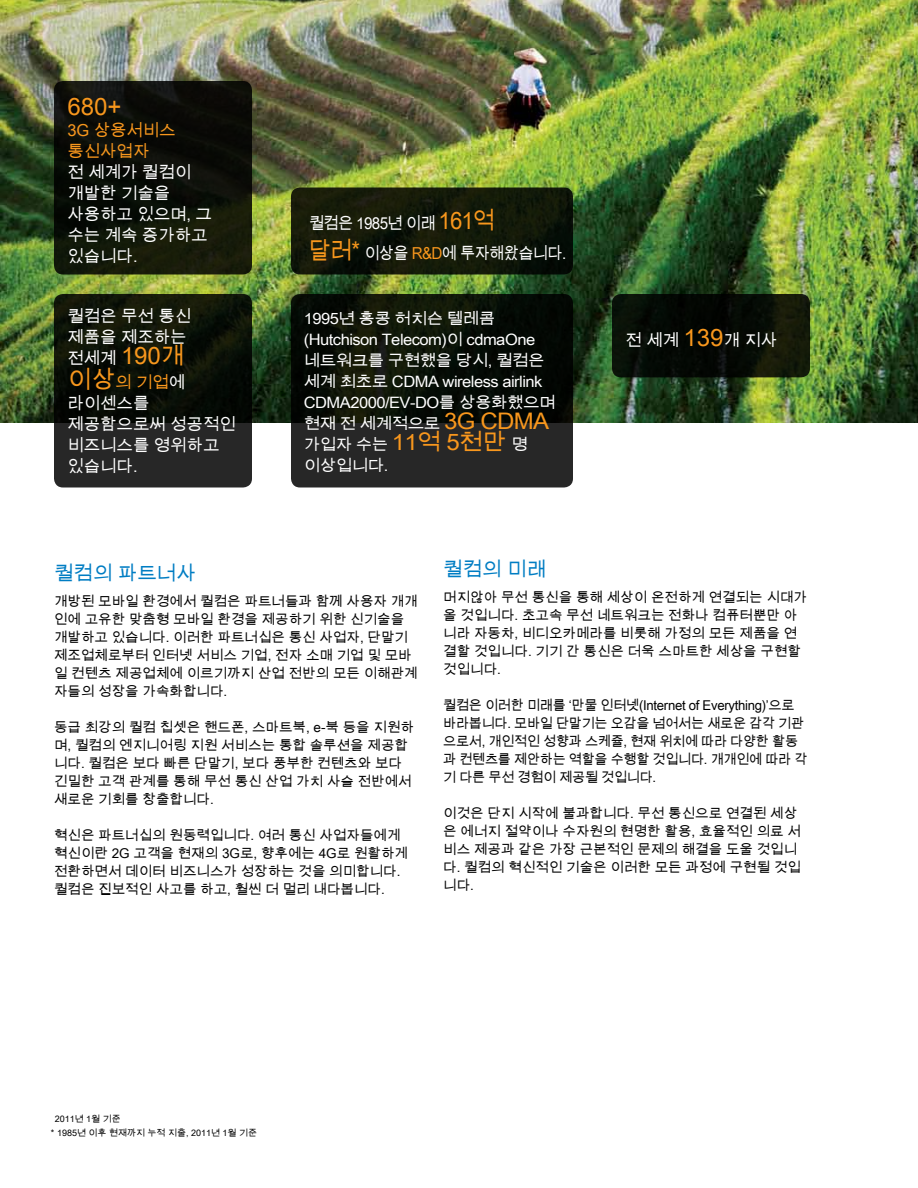
<style>
.page{position:relative;width:918px;height:1188px;background:#fff}
.page>*{position:absolute;margin:0;border:0;box-sizing:border-box;transform-origin:0 0}
.t1{font:24px "Arial Unicode MS";letter-spacing:-.005em;color:#f8971d}
.t2{font:19.5px "Arial Unicode MS";color:#007dc3}
.t3{font:16.5px/21px "Arial Unicode MS";letter-spacing:-.005em;color:#fff}
.t4{font:16.5px/30px "Arial Unicode MS";letter-spacing:-.04em;color:#fff;scale:.92 1}
.t5{font:16.5px/21px "Arial Unicode MS";letter-spacing:-.005em;color:#f8971d}
.t6{font:15.6px/21px "Arial Unicode MS";letter-spacing:-.03em;color:#fff;scale:1.05 1}
.t7{font:13.5px/18px "Arial Unicode MS";color:#000}
.t8{font:13.5px/18px "Arial Unicode MS";letter-spacing:-.02em;color:#000}
.t9{font:9px/13.5px "Arial Unicode MS";color:#000}
.s1{font-size:16.5px;color:#fff}
.s2{font-size:24px;color:#f8971d}
.s3{color:#f8971d}
.s4{font-size:22.8px;color:#f8971d}
</style>
<div class="page">
<img style="left:0;top:0;width:918px;height:423px">
<svg style="left:291px;top:294px;width:282px;height:194px;background:#131711"></svg>
<svg style="left:54px;top:294px;width:198px;height:194px;background:#151811"></svg>
<svg style="left:291px;top:188px;width:282px;height:86px;background:#121808"></svg>
<svg style="left:54px;top:81px;width:198px;height:193px;background:#0e1108"></svg>
<svg style="left:612px;top:294px;width:198px;height:83px;background:#090d05"></svg>
<h1 class="t1" style="left:68px;top:89px;width:56px">680+</h1>
<p class="t5" style="left:68px;top:119px;width:110px">3G 상용서비스 통신사업자</p>
<p class="t3" style="left:68px;top:161px;width:146px">전 세계가 퀄컴이 개발한 기술을 사용하고 있으며, 그 수는 계속 증가하고 있습니다.</p>
<p class="t3" style="left:68px;top:306px;width:125px">퀄컴은 무선 통신 제품을 제조하는</p>
<h1 class="t1" style="left:68px;top:338px;width:119px"><span class="s1">전세계</span> 190개</h1>
<p class="t3" style="left:67px;top:372px;width:170px"><span class="s2">이상</span><span class="s3">의 기업</span>에 라이센스를 제공함으로써 성공적인 비즈니스를 영위하고 있습니다.</p>
<p class="t4" style="left:309px;top:208px;width:281px">퀄컴은 1985년 이래 <span class="s2">161억<br>달러*</span> 이상을 <span class="s3">R&amp;D</span>에 투자해왔습니다.</p>
<p class="t6" style="left:304px;top:307px;width:241px">1995년 홍콩 허치슨 텔레콤 (Hutchison Telecom)이 cdmaOne 네트워크를 구현했을 당시, 퀄컴은 세계 최초로 CDMA wireless airlink<br>CDMA2000/EV-DO를 상용화했으며 현재 전 세계적으로 <span class="s4">3G CDMA </span>가입자 수는 <span class="s4">11억 5천만</span> 명 이상입니다.</p>
<p class="t3" style="left:626px;top:330px;width:153px">전 세계 <span class="s2">139</span>개 지사</p>
<h2 class="t2" style="left:54px;top:559px;width:143px">퀄컴의 파트너사</h2>
<p class="t7" style="left:54px;top:592px;width:365px">개방된 모바일 환경에서 퀄컴은 파트너들과 함께 사용자 개개 인에 고유한 맞춤형 모바일 환경을 제공하기 위한 신기술을 개발하고 있습니다. 이러한 파트너십은 통신 사업자, 단말기 제조업체로부터 인터넷 서비스 기업, 전자 소매 기업 및 모바 일 컨텐츠 제공업체에 이르기까지 산업 전반의 모든 이해관계 자들의 성장을 가속화합니다.</p>
<p class="t7" style="left:54px;top:718px;width:362px">동급 최강의 퀄컴 칩셋은 핸드폰, 스마트북, e-북 등을 지원하 며, 퀄컴의 엔지니어링 지원 서비스는 통합 솔루션을 제공합 니다. 퀄컴은 보다 빠른 단말기, 보다 풍부한 컨텐츠와 보다 긴밀한 고객 관계를 통해 무선 통신 산업 가치 사슬 전반에서 새로운 기회를 창출합니다.</p>
<p class="t7" style="left:54px;top:826px;width:356px">혁신은 파트너십의 원동력입니다. 여러 통신 사업자들에게 혁신이란 2G 고객을 현재의 3G로, 향후에는 4G로 원활하게 전환하면서 데이터 비즈니스가 성장하는 것을 의미합니다. 퀄컴은 진보적인 사고를 하고, 훨씬 더 멀리 내다봅니다.</p>
<h2 class="t2" style="left:443px;top:555px;width:104px">퀄컴의 미래</h2>
<p class="t7" style="left:443px;top:588px;width:365px">머지않아 무선 통신을 통해 세상이 온전하게 연결되는 시대가 올 것입니다. 초고속 무선 네트워크는 전화나 컴퓨터뿐만 아 니라 자동차, 비디오카메라를 비롯해 가정의 모든 제품을 연 결할 것입니다. 기기 간 통신은 더욱 스마트한 세상을 구현할 것입니다.</p>
<p class="t8" style="left:443px;top:696px;width:366px">퀄컴은 이러한 미래를 ‘만물 인터넷(Internet of Everything)’으로 바라봅니다. 모바일 단말기는 오감을 넘어서는 새로운 감각 기관 으로서, 개인적인 성향과 스케쥴, 현재 위치에 따라 다양한 활동 과 컨텐츠를 제안하는 역할을 수행할 것입니다. 개개인에 따라 각 기 다른 무선 경험이 제공될 것입니다.</p>
<p class="t7" style="left:443px;top:804px;width:359px">이것은 단지 시작에 불과합니다. 무선 통신으로 연결된 세상 은 에너지 절약이나 수자원의 현명한 활용, 효율적인 의료 서 비스 제공과 같은 가장 근본적인 문제의 해결을 도울 것입니 다. 퀄컴의 혁신적인 기술은 이러한 모든 과정에 구현될 것입 니다.</p>
<p class="t9" style="left:51px;top:1112px;width:208px;text-indent:4px">2011년 1월 기준<br>* 1985년 이후 현재까지 누적 지출, 2011년 1월 기준</p>
</div>
